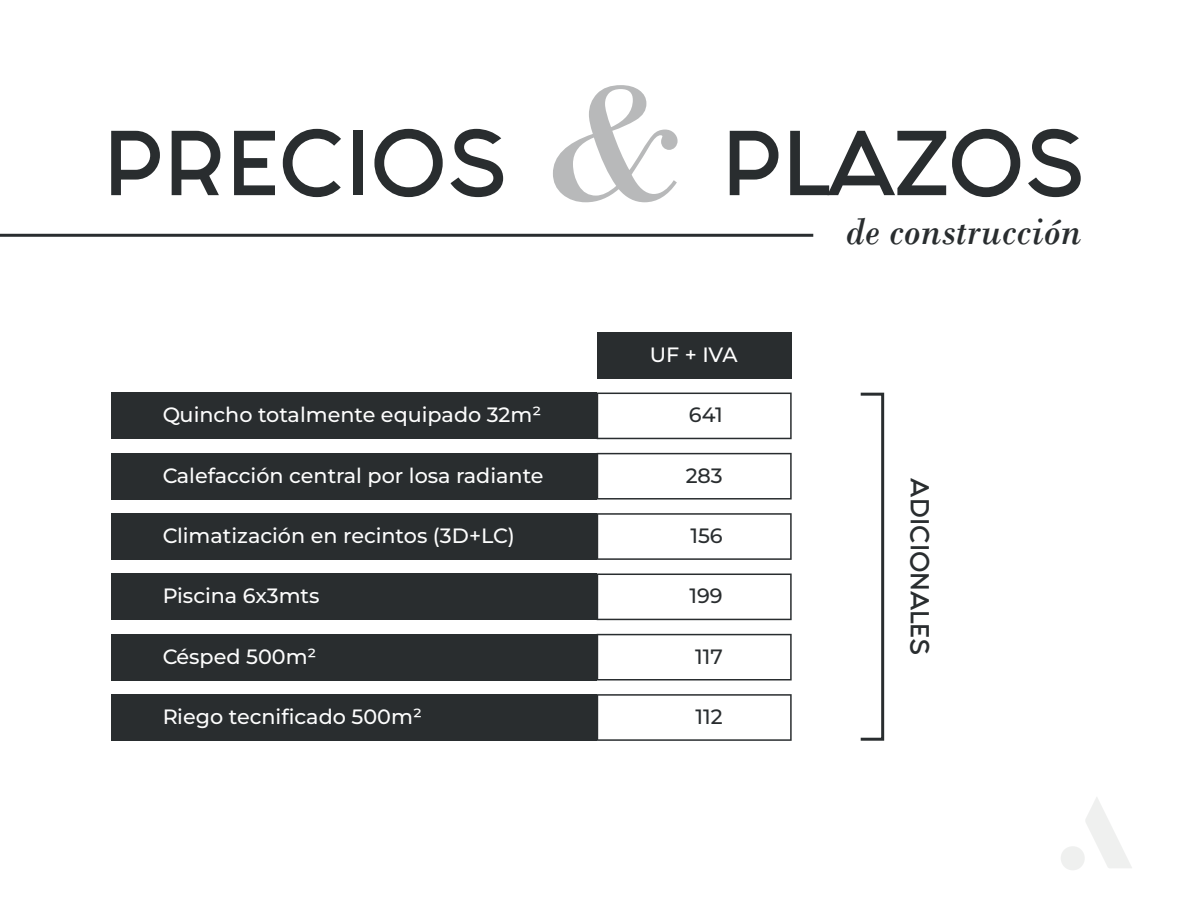
<style>
.page{position:relative;width:1188px;height:918px;background:#fff}
.page>*{position:absolute;margin:0;border:0;box-sizing:border-box;transform-origin:0 0}
.t1{font:italic 172.35px "Bodoni";color:#292d2f}
.t2{font:78px "Fashion Fetish Bold";color:#292d2f}
.t3{font:italic 39px "Bodoni";color:#292d2f}
.t4{font:22.05px "Fashion Fetish Bold";color:#292d2f}
.t5{font:500 20.7px "Montserrat";color:#fff}
.t6{font:500 20.7px "Montserrat";color:#292d2f}
</style>
<div class="page">
<hr style="left:0;top:234px;width:813px;height:3px;background:#292d2f">
<svg style="left:1085px;top:797px;width:47px;height:71px"></svg>
<div style="left:1061px;top:846px;width:24px;height:24px;background:#eff0ef;border-radius:50%"></div>
<div style="left:111px;top:393px;width:486px;height:46px;background:#292d2f"></div>
<div style="left:111px;top:453px;width:486px;height:47px;background:#292d2f"></div>
<div style="left:111px;top:513px;width:486px;height:47px;background:#292d2f"></div>
<div style="left:111px;top:574px;width:486px;height:46px;background:#292d2f"></div>
<div style="left:111px;top:634px;width:486px;height:47px;background:#292d2f"></div>
<div style="left:111px;top:694px;width:486px;height:47px;background:#292d2f"></div>
<svg style="left:597px;top:393px;width:195px;height:46px"></svg>
<svg style="left:597px;top:453px;width:195px;height:47px"></svg>
<svg style="left:597px;top:513px;width:195px;height:47px"></svg>
<svg style="left:597px;top:574px;width:195px;height:46px"></svg>
<svg style="left:597px;top:634px;width:195px;height:47px"></svg>
<svg style="left:597px;top:694px;width:195px;height:47px"></svg>
<div style="left:859px;top:393px;width:25px;height:348px;border:3px solid #292d2f"></div>
<div style="left:597px;top:332px;width:195px;height:47px;background:#292d2f"></div>
<h1 class="t1" style="left:543px;top:42px;width:142px">&amp;</h1>
<h2 class="t2" style="left:103px;top:100px;width:405px">PRECIOS</h2>
<h2 class="t2" style="left:722px;top:100px;width:364px">PLAZOS</h2>
<h3 class="t3" style="left:846px;top:208px;width:237px">de construcción</h3>
<p class="t5" style="left:650px;top:341px;width:90px">UF + IVA</p>
<p class="t5" style="left:162px;top:401px;width:381px">Quincho totalmente equipado 32m²</p>
<p class="t6" style="left:689px;top:401px;width:35px">641</p>
<p class="t5" style="left:162px;top:461px;width:383px">Calefacción central por losa radiante</p>
<p class="t6" style="left:686px;top:461px;width:39px">283</p>
<p class="t5" style="left:162px;top:522px;width:354px">Climatización en recintos (3D+LC)</p>
<p class="t6" style="left:690px;top:522px;width:34px">156</p>
<p class="t5" style="left:162px;top:582px;width:159px">Piscina 6x3mts</p>
<p class="t6" style="left:690px;top:582px;width:35px">199</p>
<p class="t5" style="left:162px;top:642px;width:156px">Césped 500m²</p>
<p class="t6" style="left:695px;top:642px;width:29px">117</p>
<p class="t4" style="left:938px;top:478px;width:178px;rotate:90deg">ADICIONALES</p>
<p class="t5" style="left:162px;top:703px;width:261px">Riego tecnificado 500m²</p>
<p class="t6" style="left:696px;top:703px;width:29px">112</p>
</div>
